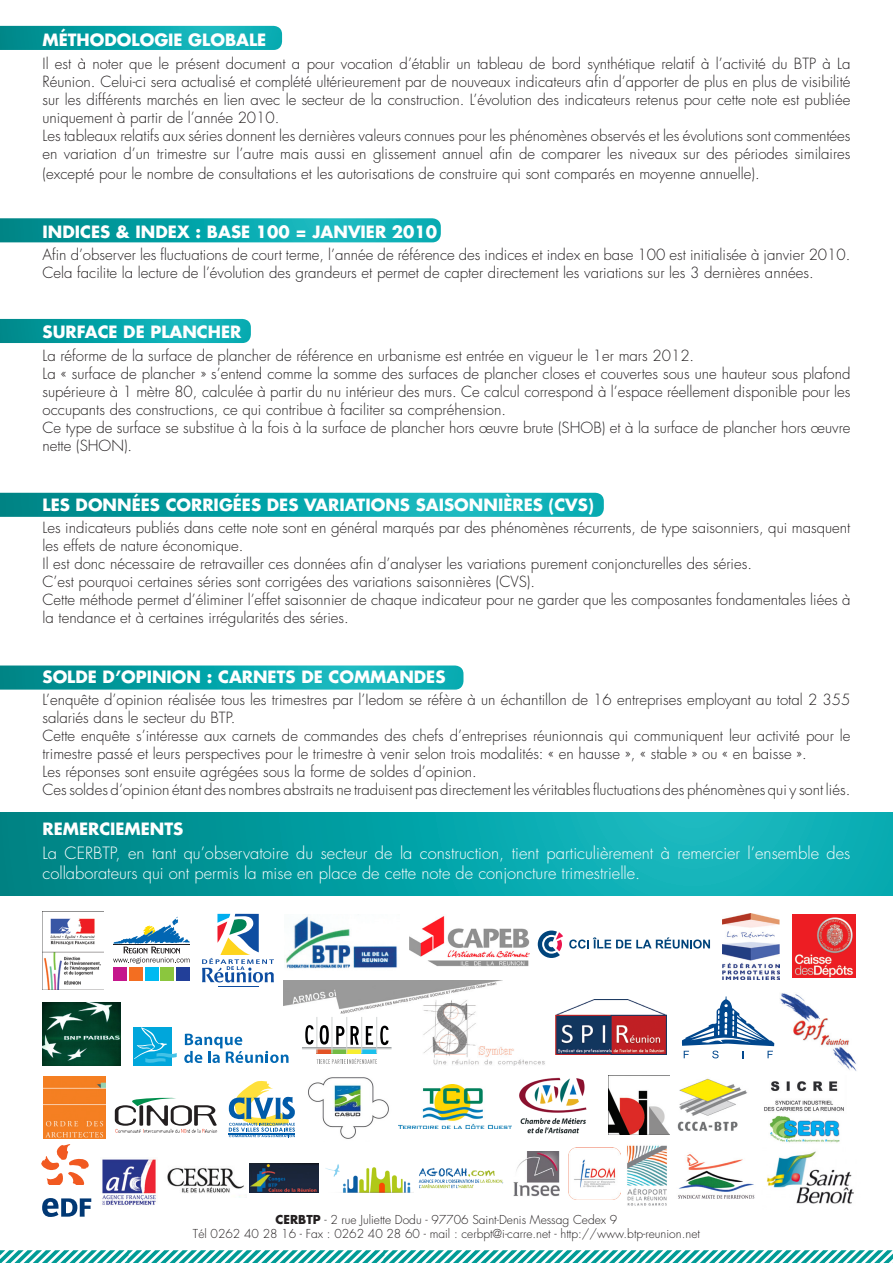
<style>
.page{position:relative;width:893px;height:1263px;background:#fff}
.page>*{position:absolute;margin:0;border:0;box-sizing:border-box;transform-origin:0 0}
.t1{font:300 16.5px/19.8px "Futura";color:#fff}
.t2{font:700 16.5px "Futura";color:#fff}
.t3{font:300 15px/18px "Futura";color:#231f20}
.t4{font:300 12px "Futura";color:#231f20}
.s1{font-weight:700}
</style>
<div class="page">
<svg style="left:0;top:26px;width:282px;height:24px;background:#0aa5a9"></svg>
<svg style="left:0;top:218px;width:441px;height:24px;background:#0da5aa"></svg>
<svg style="left:0;top:319px;width:251px;height:24px;background:#0aa5aa"></svg>
<svg style="left:0;top:493px;width:604px;height:24px;background:#0ba4a9"></svg>
<svg style="left:0;top:665px;width:463px;height:25px;background:#12a7ac"></svg>
<svg style="left:0;top:813px;width:893px;height:82px;background:#07a2a6"></svg>
<img style="left:43px;top:1002px;width:77px;height:64px">
<svg style="left:0;top:1250px;width:893px;height:13px"></svg>
<img style="left:167px;top:1168px;width:77px;height:29px">
<img style="left:769px;top:1115px;width:71px;height:28px">
<img style="left:250px;top:1164px;width:69px;height:29px">
<img style="left:497px;top:1077px;width:113px;height:58px">
<img style="left:514px;top:1151px;width:45px;height:46px">
<img style="left:325px;top:1164px;width:179px;height:29px">
<svg style="left:229px;top:1081px;width:66px;height:56px"></svg>
<img style="left:43px;top:911px;width:61px;height:78px">
<img style="left:569px;top:1147px;width:52px;height:53px">
<div style="left:113px;top:967px;width:14px;height:13px;background:#c5168c"></div>
<div style="left:129px;top:967px;width:13px;height:13px;background:#f36e21"></div>
<div style="left:145px;top:967px;width:13px;height:13px;background:#00baf1"></div>
<div style="left:161px;top:967px;width:13px;height:13px;background:#8bc63e"></div>
<div style="left:177px;top:967px;width:13px;height:13px;background:#223f99"></div>
<svg style="left:113px;top:916px;width:77px;height:48px"></svg>
<img style="left:793px;top:914px;width:62px;height:63px">
<div style="left:133px;top:1027px;width:39px;height:39px;background:#00a6db"></div>
<svg style="left:184px;top:1034px;width:105px;height:29px"></svg>
<svg style="left:134px;top:1027px;width:43px;height:36px"></svg>
<svg style="left:305px;top:1025px;width:8px;height:19px"></svg>
<svg style="left:320px;top:1025px;width:9px;height:19px"></svg>
<svg style="left:336px;top:1026px;width:8px;height:19px"></svg>
<svg style="left:350px;top:1026px;width:9px;height:19px"></svg>
<svg style="left:366px;top:1026px;width:7px;height:19px"></svg>
<svg style="left:380px;top:1026px;width:8px;height:19px"></svg>
<svg style="left:317px;top:1049px;width:15px;height:4px"></svg>
<svg style="left:333px;top:1049px;width:13px;height:4px"></svg>
<svg style="left:347px;top:1049px;width:14px;height:4px"></svg>
<svg style="left:362px;top:1049px;width:14px;height:4px"></svg>
<hr style="left:316px;top:1017px;width:1px;height:36px;background:#d3d6d6">
<hr style="left:302px;top:1048px;width:89px;height:1px;background:#d3d6d6">
<hr style="left:302px;top:1047px;width:89px;height:1px;background:#a0a4a6">
<hr style="left:332px;top:1017px;width:1px;height:36px;background:#d3d6d6">
<hr style="left:346px;top:1017px;width:1px;height:36px;background:#d3d6d6">
<hr style="left:361px;top:1017px;width:1px;height:36px;background:#d3d6d6">
<hr style="left:376px;top:1017px;width:1px;height:36px;background:#d3d6d6">
<svg style="left:317px;top:1058px;width:60px;height:6px"></svg>
<img style="left:102px;top:1159px;width:54px;height:46px">
<img style="left:283px;top:980px;width:220px;height:33px">
<img style="left:410px;top:916px;width:119px;height:51px">
<img style="left:286px;top:916px;width:112px;height:53px">
<img style="left:723px;top:914px;width:57px;height:66px">
<svg style="left:682px;top:996px;width:92px;height:62px"></svg>
<svg style="left:41px;top:1144px;width:48px;height:41px"></svg>
<svg style="left:42px;top:1198px;width:49px;height:19px"></svg>
<img style="left:608px;top:1075px;width:62px;height:59px">
<img style="left:764px;top:1081px;width:80px;height:31px">
<img style="left:677px;top:1078px;width:71px;height:53px">
<img style="left:44px;top:1076px;width:61px;height:62px">
<img style="left:423px;top:999px;width:122px;height:66px">
<hr style="left:218px;top:986px;width:41px;height:1px;background:#0d4da1">
<svg style="left:202px;top:914px;width:72px;height:68px"></svg>
<svg style="left:569px;top:937px;width:141px;height:11px"></svg>
<svg style="left:538px;top:930px;width:25px;height:28px"></svg>
<svg style="left:115px;top:1097px;width:102px;height:36px"></svg>
<img style="left:308px;top:1077px;width:81px;height:62px">
<img style="left:398px;top:1084px;width:113px;height:44px">
<img style="left:767px;top:1151px;width:87px;height:53px">
<img style="left:780px;top:993px;width:77px;height:78px">
<img style="left:678px;top:1154px;width:77px;height:45px">
<img style="left:627px;top:1145px;width:40px;height:61px">
<img style="left:556px;top:999px;width:110px;height:55px">
<p class="t2" style="left:43px;top:29px;width:225px">MÉTHODOLOGIE GLOBALE</p>
<p class="t3" style="left:43px;top:54px;width:809px;text-align:justify">Il est à noter que le présent document a pour vocation d’établir un tableau de bord synthétique relatif à l’activité du BTP à La Réunion. Celui-ci sera actualisé et complété ultérieurement par de nouveaux indicateurs afin d’apporter de plus en plus de visibilité sur les différents marchés en lien avec le secteur de la construction. L’évolution des indicateurs retenus pour cette note est publiée uniquement à partir de l’année 2010.</p>
<p class="t3" style="left:43px;top:126px;width:809px">Les tableaux relatifs aux séries donnent les dernières valeurs connues pour les phénomènes observés et les évolutions sont commentées en variation d’un trimestre sur l’autre mais aussi en glissement annuel afin de comparer les niveaux sur des périodes similaires</p>
<p class="t3" style="left:43px;top:164px;width:719px">(excepté pour le nombre de consultations et les autorisations de construire qui sont comparés en moyenne annuelle).</p>
<p class="t2" style="left:43px;top:220px;width:396px">INDICES &amp; INDEX : BASE 100 = JANVIER 2010</p>
<p class="t3" style="left:43px;top:246px;width:809px">Afin d’observer les fluctuations de court terme, l’année de référence des indices et index en base 100 est initialisée à janvier 2010.<br>Cela facilite la lecture de l’évolution des grandeurs et permet de capter directement les variations sur les 3 dernières années.</p>
<p class="t2" style="left:43px;top:320px;width:200px">SURFACE DE PLANCHER</p>
<p class="t3" style="left:43px;top:347px;width:653px">La réforme de la surface de plancher de référence en urbanisme est entrée en vigueur le 1er mars 2012.</p>
<p class="t3" style="left:43px;top:365px;width:809px;text-align:justify">La « surface de plancher » s’entend comme la somme des surfaces de plancher closes et couvertes sous une hauteur sous plafond supérieure à 1 mètre 80, calculée à partir du nu intérieur des murs. Ce calcul correspond à l’espace réellement disponible pour les occupants des constructions, ce qui contribue à faciliter sa compréhension.</p>
<p class="t3" style="left:43px;top:419px;width:809px">Ce type de surface se substitue à la fois à la surface de plancher hors œuvre brute (SHOB) et à la surface de plancher hors œuvre nette (SHON).</p>
<p class="t2" style="left:43px;top:493px;width:553px">LES DONNÉES CORRIGÉES DES VARIATIONS SAISONNIÈRES (CVS)</p>
<p class="t3" style="left:43px;top:519px;width:809px">Les indicateurs publiés dans cette note sont en général marqués par des phénomènes récurrents, de type saisonniers, qui masquent les effets de nature économique.</p>
<p class="t3" style="left:43px;top:555px;width:711px">Il est donc nécessaire de retravailler ces données afin d’analyser les variations purement conjoncturelles des séries.</p>
<p class="t3" style="left:43px;top:573px;width:494px">C’est pourquoi certaines séries sont corrigées des variations saisonnières (CVS).</p>
<p class="t3" style="left:43px;top:591px;width:809px">Cette méthode permet d’éliminer l’effet saisonnier de chaque indicateur pour ne garder que les composantes fondamentales liées à la tendance et à certaines irrégularités des séries.</p>
<p class="t2" style="left:43px;top:665px;width:404px">SOLDE D’OPINION : CARNETS DE COMMANDES</p>
<p class="t3" style="left:43px;top:691px;width:809px">L’enquête d’opinion réalisée tous les trimestres par l’Iedom se réfère à un échantillon de 16 entreprises employant au total 2 355 salariés dans le secteur du BTP.</p>
<p class="t3" style="left:43px;top:727px;width:809px">Cette enquête s’intéresse aux carnets de commandes des chefs d’entreprises réunionnais qui communiquent leur activité pour le trimestre passé et leurs perspectives pour le trimestre à venir selon trois modalités: « en hausse », « stable » ou « en baisse ».</p>
<p class="t3" style="left:43px;top:763px;width:436px">Les réponses sont ensuite agrégées sous la forme de soldes d’opinion.</p>
<p class="t3" style="left:43px;top:781px;width:809px">Ces soldes d’opinion étant des nombres abstraits ne traduisent pas directement les véritables fluctuations des phénomènes qui y sont liés.</p>
<p class="t2" style="left:43px;top:817px;width:142px">REMERCIEMENTS</p>
<p class="t1" style="left:43px;top:843px;width:809px">La CERBTP, en tant qu’observatoire du secteur de la construction, tient particulièrement à remercier l’ensemble des collaborateurs qui ont permis la mise en place de cette note de conjoncture trimestrielle.</p>
<p class="t4" style="left:276px;top:1212px;width:343px"><span class="s1">CERBTP</span> - 2 rue Juliette Dodu - 97706 Saint-Denis Messag Cedex 9</p>
<p class="t4" style="left:193px;top:1226px;width:508px">Tél 0262 40 28 16 - Fax : 0262 40 28 60 - mail : cerbpt@i-carre.net - http://www.btp-reunion.net</p>
</div>
